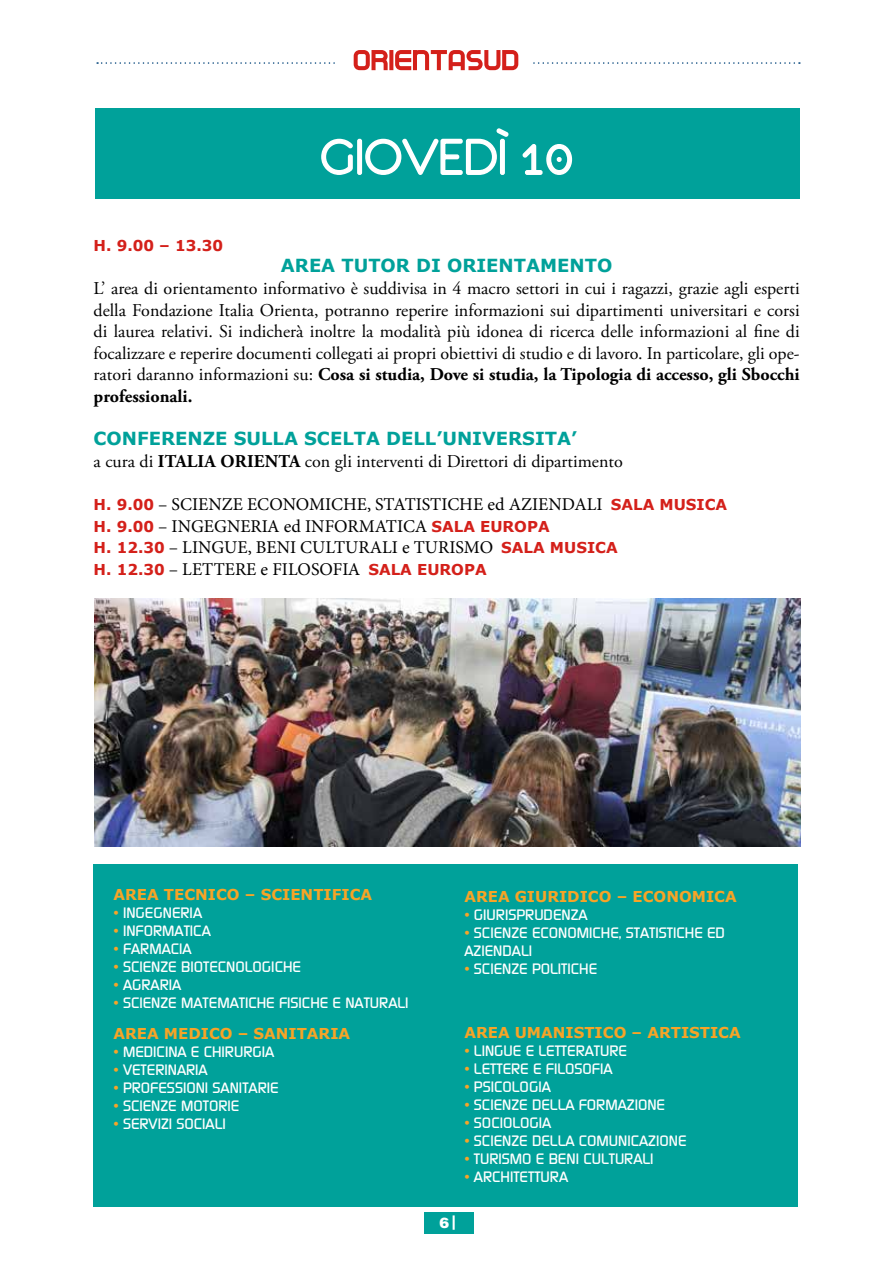
<style>
.page{position:relative;width:872px;height:1276px;background:#fff}
.page>*{position:absolute;margin:0;border:0;box-sizing:border-box;transform-origin:0 0}
.t1{font:55.5px "Eurofurenceregular";color:#fff}
.t2{font:18px/21.6px "Adobe Garamond Pro";color:#000;text-align:justify}
.t3{font:18px/21.6px "Minion Pro";color:#000}
.t4{font:700 18px "Verdana";color:#00a19a}
.t5{font:500 15px/18px "Continuum";color:#fff}
.t6{font:700 15px "Verdana";color:#f7a427}
.t7{font:700 15px "Verdana";color:#d4201a}
.t8{font:900 14.55px "Helvetica";color:#fff}
.s1{font-weight:700}
.s2{font-family:"Verdana";font-weight:700;font-size:15px;color:#d4201a}
.s3{color:#f7a427}
</style>
<div class="page">
<div style="left:424px;top:1212px;width:50px;height:21px;background:#00a19a"></div>
<hr style="left:452px;top:1215px;width:3px;height:14px;background:#fff">
<svg style="left:97px;top:50px;width:703px;height:20px"></svg>
<img style="left:94px;top:598px;width:706px;height:248px">
<div style="left:95px;top:108px;width:704px;height:90px;background:#00a19a"></div>
<svg style="left:321px;top:138px;width:32px;height:37px"></svg>
<div style="left:357px;top:139px;width:5px;height:36px;border:2px solid #fff;border-radius:2px"></div>
<svg style="left:365px;top:128px;width:144px;height:47px"></svg>
<svg style="left:522px;top:144px;width:51px;height:31px"></svg>
<div style="left:94px;top:864px;width:704px;height:342px;background:#00a19a"></div>
<p class="t7" style="left:94px;top:235px;width:131px">H. 9.00 – 13.30</p>
<h1 class="t1" style="left:321px;top:129px;width:253px">GIOVEDÌ 10</h1>
<p class="t4" style="left:281px;top:253px;width:333px">AREA TUTOR DI ORIENTAMENTO</p>
<p class="t2" style="left:94px;top:278px;width:707px">L’ area di orientamento informativo è suddivisa in 4 macro settori in cui i ragazzi, grazie agli esperti della Fondazione Italia Orienta, potranno reperire informazioni sui dipartimenti universitari e corsi di laurea relativi. Si indicherà inoltre la modalità più idonea di ricerca delle informazioni al fine di focalizzare e reperire documenti collegati ai propri obiettivi di studio e di lavoro. In particolare, gli ope&shy;ratori daranno informazioni su: <span class="s1">Cosa si studia, Dove si studia, la Tipologia di accesso, gli Sbocchi professionali.</span></p>
<p class="t4" style="left:94px;top:426px;width:485px">CONFERENZE SULLA SCELTA DELL’UNIVERSITA’</p>
<p class="t2" style="left:94px;top:451px;width:531px">a cura di <span class="s1">ITALIA ORIENTA</span> con gli interventi di Direttori di dipartimento</p>
<p class="t3" style="left:94px;top:493px;width:635px"><span class="s2">H. 9.00</span> – SCIENZE ECONOMICHE, STATISTICHE ed AZIENDALI <span class="s2">SALA MUSICA H. 9.00</span> – INGEGNERIA ed INFORMATICA <span class="s2">SALA EUROPA<br>H. 12.30</span> – LINGUE, BENI CULTURALI e TURISMO <span class="s2">SALA MUSICA<br>H. 12.30</span> – LETTERE e FILOSOFIA <span class="s2">SALA EUROPA</span></p>
<p class="t6" style="left:113px;top:884px;width:260px">AREA TECNICO – SCIENTIFICA</p>
<p class="t5" style="left:113px;top:903px;width:90px"><span class="s3">•</span> INGEGNERIA</p>
<p class="t5" style="left:113px;top:921px;width:99px"><span class="s3">•</span> INFORMATICA</p>
<p class="t5" style="left:113px;top:939px;width:80px"><span class="s3">•</span> FARMACIA</p>
<p class="t5" style="left:113px;top:957px;width:189px"><span class="s3">•</span> SCIENZE BIOTECNOLOGICHE</p>
<p class="t5" style="left:113px;top:975px;width:69px"><span class="s3">•</span> AGRARIA</p>
<p class="t5" style="left:113px;top:993px;width:297px"><span class="s3">•</span> SCIENZE MATEMATICHE FISICHE E NATURALI</p>
<p class="t6" style="left:113px;top:1022px;width:238px">AREA MEDICO – SANITARIA</p>
<p class="t5" style="left:113px;top:1042px;width:162px"><span class="s3">•</span> MEDICINA E CHIRURGIA</p>
<p class="t5" style="left:113px;top:1060px;width:96px"><span class="s3">•</span> VETERINARIA</p>
<p class="t5" style="left:113px;top:1078px;width:167px"><span class="s3">•</span> PROFESSIONI SANITARIE</p>
<p class="t5" style="left:113px;top:1096px;width:127px"><span class="s3">•</span> SCIENZE MOTORIE</p>
<p class="t5" style="left:113px;top:1114px;width:114px"><span class="s3">•</span> SERVIZI SOCIALI</p>
<p class="t6" style="left:464px;top:886px;width:274px">AREA GIURIDICO – ECONOMICA</p>
<p class="t5" style="left:464px;top:905px;width:125px"><span class="s3">•</span> GIURISPRUDENZA</p>
<p class="t5" style="left:464px;top:923px;width:262px"><span class="s3">•</span> SCIENZE ECONOMICHE, STATISTICHE ED<br>AZIENDALI</p>
<p class="t5" style="left:464px;top:959px;width:134px"><span class="s3">•</span> SCIENZE POLITICHE</p>
<p class="t8" style="left:439px;top:1213px;width:11px">6</p>
<p class="t6" style="left:464px;top:1021px;width:278px">AREA UMANISTICO – ARTISTICA</p>
<p class="t5" style="left:464px;top:1041px;width:164px"><span class="s3">•</span> LINGUE E LETTERATURE</p>
<p class="t5" style="left:464px;top:1059px;width:150px"><span class="s3">•</span> LETTERE E FILOSOFIA</p>
<p class="t5" style="left:464px;top:1077px;width:88px"><span class="s3">•</span> PSICOLOGIA</p>
<p class="t5" style="left:464px;top:1095px;width:202px"><span class="s3">•</span> SCIENZE DELLA FORMAZIONE</p>
<p class="t5" style="left:464px;top:1113px;width:89px"><span class="s3">•</span> SOCIOLOGIA</p>
<p class="t5" style="left:464px;top:1131px;width:224px"><span class="s3">•</span> SCIENZE DELLA COMUNICAZIONE</p>
<p class="t5" style="left:464px;top:1149px;width:191px"><span class="s3">•</span> TURISMO E BENI CULTURALI</p>
<p class="t5" style="left:464px;top:1167px;width:105px"><span class="s3">•</span> ARCHITETTURA</p>
</div>
